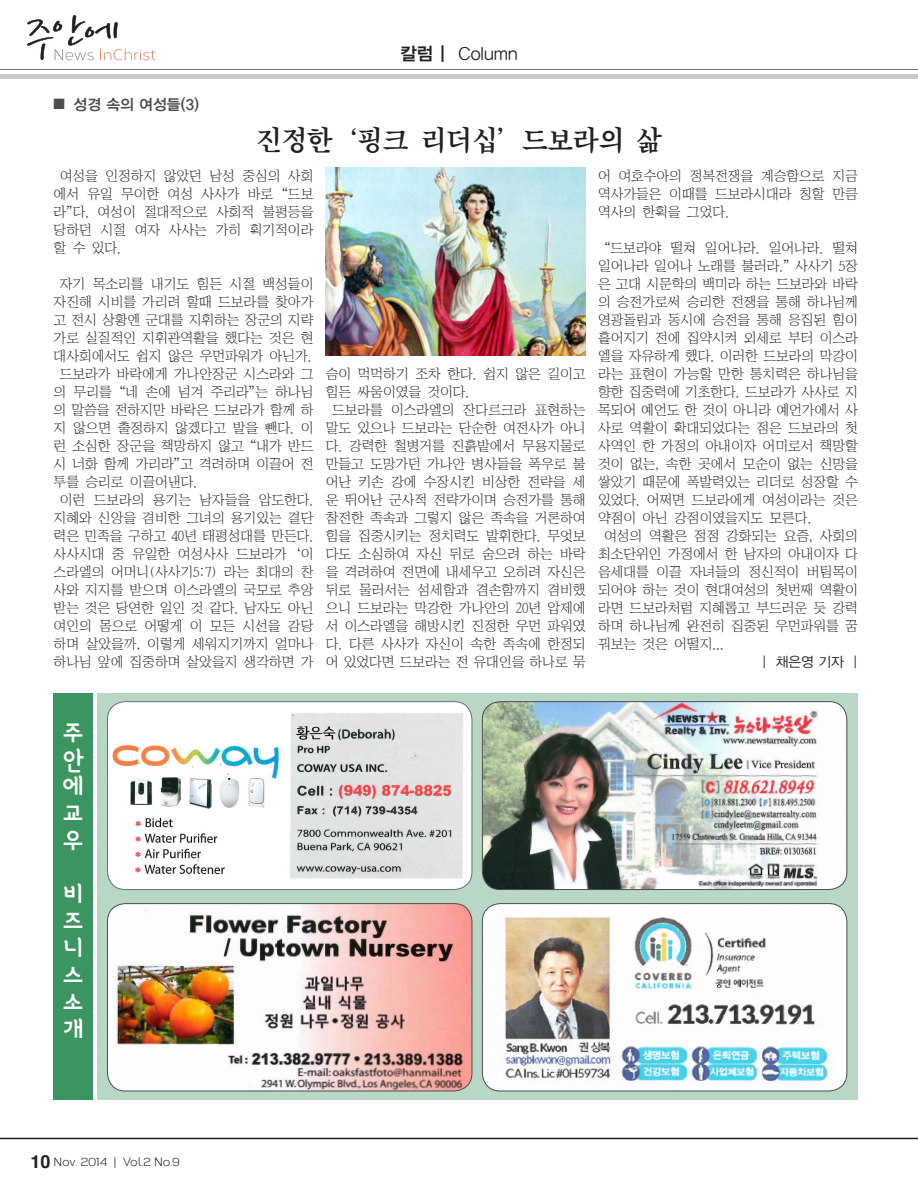
<style>
.page{position:relative;width:918px;height:1188px;background:#fff}
.page>*{position:absolute;margin:0;border:0;box-sizing:border-box;transform-origin:0 0}
.t1{font:28.5px "Jatmbv 50";letter-spacing:-.025em;color:#231f20}
.t2{font:25.5px/27px "Sang Sang Title B";color:#fff;text-align:justify}
.t3{font:18px "YDIYGO320";color:#231f20}
.t4{font:700 18px "Helvetica";color:#231f20}
.t5{font:15px "YDIYGO340";color:#4b4c4d}
.t6{font:13.8px/18px "Jabmlv 50";color:#231f20;text-align:justify}
.t7{font:13.8px "YDIYGO320";color:#231f20}
.t8{font:12px "Corbert";letter-spacing:-.01em;color:#231f20}
.s1{font-family:"YDIYGO340"}
</style>
<div class="page">
<hr style="left:0;top:69px;width:918px;height:1px;background:#231f20">
<svg style="left:27px;top:15px;width:128px;height:45px"></svg>
<div style="left:0;top:74px;width:918px;height:5px;background:#c9c9c9"></div>
<hr style="left:0;top:1138px;width:918px;height:1px;background:#231f20">
<div style="left:97px;top:693px;width:761px;height:406px;background:#b8d8c5"></div>
<div style="left:54px;top:693px;width:39px;height:407px;background:#3a9560"></div>
<img style="left:107px;top:702px;width:365px;height:187px">
<div style="left:107px;top:701px;width:365px;height:189px;border:1px solid #6e6e70;border-radius:18px"></div>
<img style="left:107px;top:904px;width:365px;height:187px">
<div style="left:107px;top:903px;width:365px;height:188px;border:1px solid #4b4c4d;border-radius:18px"></div>
<div style="left:482px;top:904px;width:365px;height:187px;background:#fff;border-radius:18px"></div>
<img style="left:482px;top:908px;width:357px;height:183px">
<div style="left:482px;top:903px;width:365px;height:188px;border:1px solid #4b4c4d;border-radius:18px"></div>
<img style="left:482px;top:702px;width:365px;height:188px">
<div style="left:482px;top:701px;width:365px;height:189px;border:1px solid #4b4c4d;border-radius:18px"></div>
<img style="left:325px;top:168px;width:261px;height:188px">
<p class="t5" style="left:53px;top:95px;width:147px">■ 성경 속의 여성들(3)</p>
<h3 class="t3" style="left:400px;top:43px;width:119px"><span class="s1">칼럼 |</span> Column</h3>
<h1 class="t1" style="left:256px;top:126px;width:408px">진정한 ‘핑크 리더십’ 드보라의 삶</h1>
<p class="t6" style="left:54px;top:167px;width:261px;text-indent:6px">여성을 인정하지 않았던 남성 중심의 사회 에서 유일 무이한 여성 사사가 바로 “드보 라”다. 여성이 절대적으로 사회적 불평등을 당하던 시절 여자 사사는 가히 획기적이라 할 수 있다.</p>
<p class="t6" style="left:60px;top:275px;width:255px">자기 목소리를 내기도 힘든 시절 백성들이</p>
<p class="t6" style="left:54px;top:293px;width:261px">자진해 시비를 가리려 할때 드보라를 찾아가</p>
<p class="t6" style="left:54px;top:311px;width:261px">고 전시 상황엔 군대를 지휘하는 장군의 지략</p>
<p class="t6" style="left:54px;top:329px;width:261px">가로 실질적인 지휘관역활을 했다는 것은 현</p>
<p class="t6" style="left:54px;top:347px;width:259px">대사회에서도 쉽지 않은 우먼파워가 아닌가.</p>
<p class="t6" style="left:60px;top:365px;width:255px">드보라가 바락에게 가나안장군 시스라와 그</p>
<p class="t6" style="left:54px;top:383px;width:261px">의 무리를 “네 손에 넘겨 주리라”는 하나님</p>
<p class="t6" style="left:54px;top:401px;width:261px">의 말씀을 전하지만 바락은 드보라가 함께 하</p>
<p class="t6" style="left:54px;top:419px;width:261px">지 않으면 출정하지 않겠다고 발을 뺀다. 이</p>
<p class="t6" style="left:54px;top:437px;width:261px">런 소심한 장군을 책망하지 않고 “내가 반드</p>
<p class="t6" style="left:54px;top:455px;width:261px">시 너화 함께 가리라”고 격려하며 이끌어 전</p>
<p class="t6" style="left:54px;top:473px;width:145px">투를 승리로 이끌어낸다.</p>
<p class="t6" style="left:60px;top:491px;width:255px">이런 드보라의 용기는 남자들을 압도한다.</p>
<p class="t6" style="left:54px;top:509px;width:261px">지혜와 신앙을 겸비한 그녀의 용기있는 결단</p>
<p class="t6" style="left:54px;top:527px;width:261px">력은 민족을 구하고 40년 태평성대를 만든다.</p>
<p class="t6" style="left:54px;top:545px;width:261px">사사시대 중 유일한 여성사사 드보라가 ‘이</p>
<p class="t6" style="left:54px;top:563px;width:261px">스라엘의 어머니(사사기5:7) 라는 최대의 찬</p>
<p class="t6" style="left:54px;top:581px;width:261px">사와 지지를 받으며 이스라엘의 국모로 추앙</p>
<p class="t6" style="left:54px;top:599px;width:261px">받는 것은 당연한 일인 것 같다. 남자도 아닌</p>
<p class="t6" style="left:54px;top:617px;width:261px">여인의 몸으로 어떻게 이 모든 시선을 감당</p>
<p class="t6" style="left:54px;top:635px;width:261px">하며 살았을까, 이렇게 세워지기까지 얼마나</p>
<p class="t6" style="left:54px;top:653px;width:261px">하나님 앞에 집중하며 살았을지 생각하면 가</p>
<p class="t6" style="left:326px;top:365px;width:261px">슴이 먹먹하기 조차 한다. 쉽지 않은 길이고</p>
<p class="t6" style="left:326px;top:383px;width:145px">힘든 싸움이였을 것이다.</p>
<p class="t6" style="left:332px;top:401px;width:255px">드보라를 이스라엘의 잔다르크라 표현하는</p>
<p class="t6" style="left:326px;top:419px;width:261px">말도 있으나 드보라는 단순한 여전사가 아니</p>
<p class="t6" style="left:326px;top:437px;width:261px">다. 강력한 철병거를 진흙밭에서 무용지물로</p>
<p class="t6" style="left:326px;top:455px;width:261px">만들고 도망가던 가나안 병사들을 폭우로 불</p>
<p class="t6" style="left:326px;top:473px;width:261px">어난 키손 강에 수장시킨 비상한 전략을 세</p>
<p class="t6" style="left:326px;top:491px;width:261px">운 뛰어난 군사적 전략가이며 승전가를 통해</p>
<p class="t6" style="left:326px;top:509px;width:261px">참전한 족속과 그렇지 않은 족속을 거론하여</p>
<p class="t6" style="left:326px;top:527px;width:261px">힘을 집중시키는 정치력도 발휘한다. 무엇보</p>
<p class="t6" style="left:326px;top:545px;width:261px">다도 소심하여 자신 뒤로 숨으려 하는 바락</p>
<p class="t6" style="left:326px;top:563px;width:261px">을 격려하여 전면에 내세우고 오히려 자신은</p>
<p class="t6" style="left:326px;top:581px;width:261px">뒤로 물러서는 섬세함과 겸손함까지 겸비했</p>
<p class="t6" style="left:326px;top:599px;width:261px">으니 드보라는 막강한 가나안의 20년 압제에</p>
<p class="t6" style="left:326px;top:617px;width:261px">서 이스라엘을 해방시킨 진정한 우먼 파워였</p>
<p class="t6" style="left:326px;top:635px;width:261px">다. 다른 사사가 자신이 속한 족속에 한정되</p>
<p class="t6" style="left:326px;top:653px;width:261px">어 있었다면 드보라는 전 유대인을 하나로 묶</p>
<p class="t6" style="left:598px;top:167px;width:261px">어 여호수아의 정복전쟁을 계승함으로 지금 역사가들은 이때를 드보라시대라 칭할 만큼 역사의 한획을 그었다.</p>
<p class="t6" style="left:604px;top:239px;width:255px">“드보라야 떨쳐 일어나라. 일어나라. 떨쳐</p>
<p class="t6" style="left:598px;top:257px;width:261px">일어나라 일어나 노래를 불러라.” 사사기 5장</p>
<p class="t6" style="left:598px;top:275px;width:261px">은 고대 시문학의 백미라 하는 드보라와 바락</p>
<p class="t6" style="left:598px;top:293px;width:261px">의 승전가로써 승리한 전쟁을 통해 하나님께</p>
<p class="t6" style="left:598px;top:311px;width:261px">영광돌림과 동시에 승전을 통해 응집된 힘이</p>
<p class="t6" style="left:598px;top:329px;width:261px">흩어지기 전에 집약시켜 외세로 부터 이스라</p>
<p class="t6" style="left:598px;top:347px;width:261px">엘을 자유하게 했다. 이러한 드보라의 막강이</p>
<p class="t6" style="left:598px;top:365px;width:261px">라는 표현이 가능할 만한 통치력은 하나님을</p>
<p class="t6" style="left:598px;top:383px;width:261px">향한 집중력에 기초한다. 드보라가 사사로 지</p>
<p class="t6" style="left:598px;top:401px;width:261px">목되어 예언도 한 것이 아니라 예언가에서 사</p>
<p class="t6" style="left:598px;top:419px;width:261px">사로 역활이 확대되었다는 점은 드보라의 첫</p>
<p class="t6" style="left:598px;top:437px;width:261px">사역인 한 가정의 아내이자 어미로서 책망할</p>
<p class="t6" style="left:598px;top:455px;width:261px">것이 없는, 속한 곳에서 모순이 없는 신망을</p>
<p class="t6" style="left:598px;top:473px;width:261px">쌓았기 때문에 폭발력있는 리더로 성장할 수</p>
<p class="t6" style="left:598px;top:491px;width:261px">있었다. 어쩌면 드보라에게 여성이라는 것은</p>
<p class="t6" style="left:598px;top:509px;width:215px">약점이 아닌 강점이였을지도 모른다.</p>
<p class="t6" style="left:604px;top:527px;width:255px">여성의 역활은 점점 강화되는 요즘, 사회의</p>
<p class="t6" style="left:598px;top:545px;width:261px">최소단위인 가정에서 한 남자의 아내이자 다</p>
<p class="t6" style="left:598px;top:563px;width:261px">음세대를 이끌 자녀들의 정신적이 버팀목이</p>
<p class="t6" style="left:598px;top:581px;width:261px">되어야 하는 것이 현대여성의 첫번째 역활이</p>
<p class="t6" style="left:598px;top:599px;width:261px">라면 드보라처럼 지혜롭고 부드러운 듯 강력</p>
<p class="t6" style="left:598px;top:617px;width:261px">하며 하나님께 완전히 집중된 우먼파워를 꿈</p>
<p class="t6" style="left:598px;top:635px;width:127px">꿔보는 것은 어떨지...</p>
<p class="t7" style="left:762px;top:654px;width:97px">| 채은영 기자 |</p>
<h2 class="t2" style="left:62px;top:720px;width:23px">주 안 에 교 우</h2>
<h2 class="t2" style="left:62px;top:882px;width:23px">비 즈 니 스 소 개</h2>
<h3 class="t4" style="left:30px;top:1147px;width:22px">10</h3>
<p class="t8" style="left:54px;top:1153px;width:128px">Nov. 2014 | Vol.2 No.9</p>
</div>
